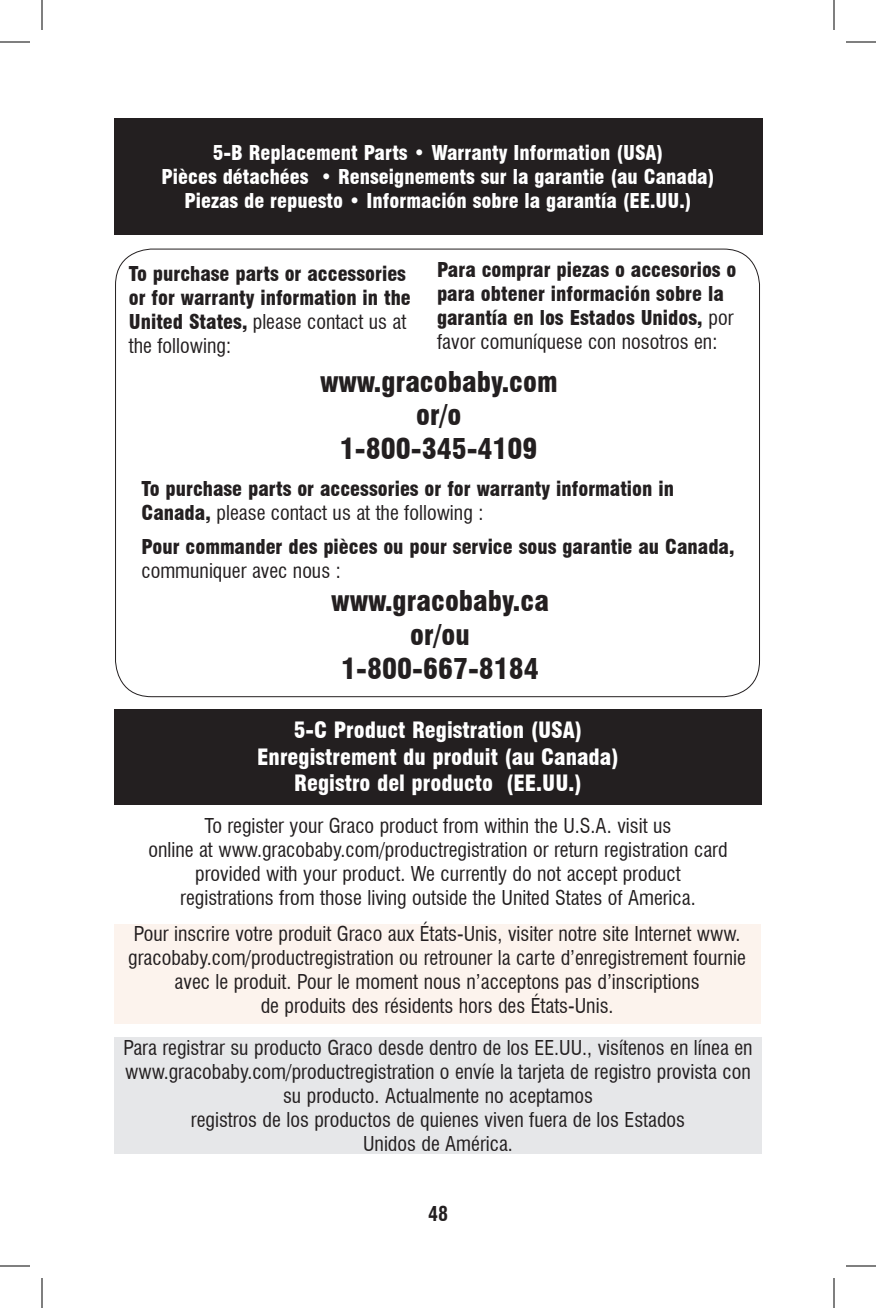
<style>
.page{position:relative;width:876px;height:1308px;background:#fff}
.page>*{position:absolute;margin:0;border:0;box-sizing:border-box;transform-origin:0 0}
.t1{font:900 condensed 28px/33.6px "Swiss 721 BT";color:#231f20;text-align:center}
.t2{font:900 condensed 22px/26.4px "Swiss 721 BT";color:#fff;text-align:center}
.t3{font:condensed 20px/24px "Swiss 721 BT";color:#231f20;text-align:center}
.t4{font:900 condensed 20px/24px "Swiss 721 BT";color:#231f20}
.t5{font:900 condensed 20px/24px "Swiss 721 BT";color:#fff;text-align:center}
.t6{font:700 condensed 20px "Swiss 721 BT";color:#231f20}
.s1{font-weight:400}
</style>
<div class="page">
<div style="left:114px;top:118px;width:648px;height:117px;background:#231f20"></div>
<div style="left:114px;top:709px;width:648px;height:95px;background:#231f20"></div>
<div style="left:114px;top:1037px;width:648px;height:117px;background:#e6e7e9"></div>
<div style="left:114px;top:924px;width:646px;height:99px;background:#fcf3ed"></div>
<hr style="left:0;top:42px;width:30px;height:1px;background:#000">
<hr style="left:846px;top:42px;width:30px;height:1px;background:#000">
<hr style="left:0;top:1266px;width:30px;height:1px;background:#000">
<hr style="left:846px;top:1266px;width:30px;height:1px;background:#000">
<hr style="left:42px;top:0;width:1px;height:30px;background:#000">
<hr style="left:42px;top:1278px;width:1px;height:30px;background:#000">
<hr style="left:834px;top:0;width:1px;height:30px;background:#000">
<hr style="left:834px;top:1278px;width:1px;height:30px;background:#000">
<p class="t5" style="left:162px;top:141px;width:554px">5-B Replacement Parts • Warranty Information (USA)<br>Pièces détachées • Renseignements sur la garantie (au Canada)<br>Piezas de repuesto • Información sobre la garantía (EE.UU.)</p>
<p class="t4" style="left:129px;top:261px;width:283px">To purchase parts or accessories or for warranty information in the<br>United States, <span class="s1">please contact us at the following:</span></p>
<p class="t4" style="left:437px;top:257px;width:301px">Para comprar piezas o accesorios o para obtener información sobre la garantía en los Estados Unidos, <span class="s1">por favor comuníquese con nosotros en:</span></p>
<h1 class="t1" style="left:320px;top:365px;width:239px">www.gracobaby.com or/o<br>1-800-345-4109</h1>
<p class="t4" style="left:142px;top:477px;width:534px">To purchase parts or accessories or for warranty information in<br>Canada, <span class="s1">please contact us at the following :</span></p>
<p class="t4" style="left:142px;top:535px;width:594px">Pour commander des pièces ou pour service sous garantie au Canada,</p>
<p class="t3" style="left:142px;top:559px;width:201px">communiquer avec nous :</p>
<h1 class="t1" style="left:331px;top:584px;width:219px">www.gracobaby.ca or/ou<br>1-800-667-8184</h1>
<p class="t2" style="left:257px;top:717px;width:363px">5-C Product Registration (USA)<br>Enregistrement du produit (au Canada)<br>Registro del producto (EE.UU.)</p>
<p class="t3" style="left:148px;top:814px;width:581px">To register your Graco product from within the U.S.A. visit us<br>online at www.gracobaby.com/productregistration or return registration card provided with your product. We currently do not accept product registrations from those living outside the United States of America.</p>
<p class="t3" style="left:128px;top:922px;width:619px">Pour inscrire votre produit Graco aux États-Unis, visiter notre site Internet www. gracobaby.com/productregistration ou retrouner la carte d’enregistrement fournie avec le produit. Pour le moment nous n’acceptons pas d’inscriptions<br>de produits des résidents hors des États-Unis.</p>
<p class="t3" style="left:123px;top:1035px;width:631px">Para registrar su producto Graco desde dentro de los EE.UU., visítenos en línea en www.gracobaby.com/productregistration o envíe la tarjeta de registro provista con su producto. Actualmente no aceptamos<br>registros de los productos de quienes viven fuera de los Estados<br>Unidos de América.</p>
<p class="t6" style="left:428px;top:1202px;width:21px">48</p>
</div>
